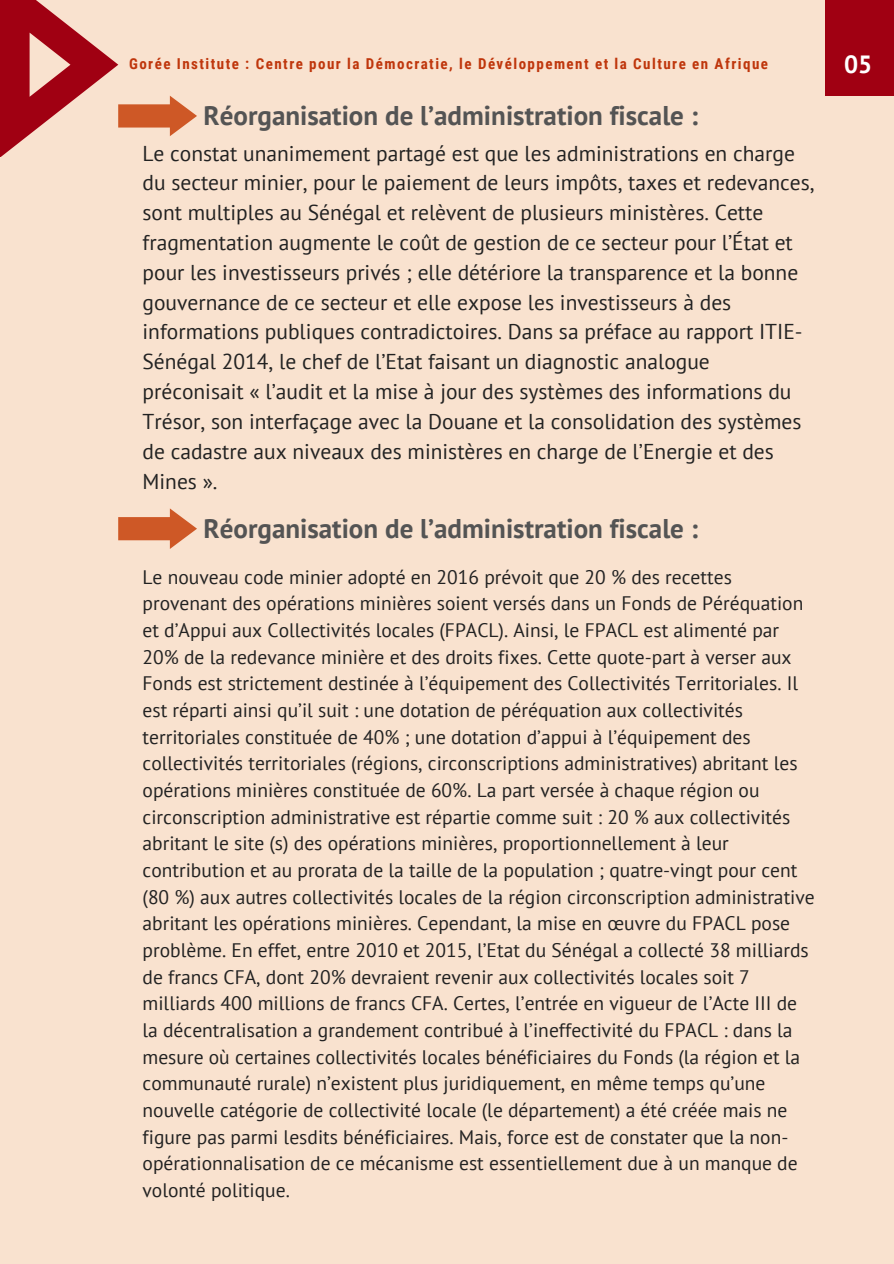
<style>
.page{position:relative;width:894px;height:1264px;background:#fff}
.page>*{position:absolute;margin:0;border:0;box-sizing:border-box;transform-origin:0 0}
.t1{font:700 27px "PT Sans";color:#545454}
.t2{font:700 24.9px "PT Sans";color:#fff}
.t3{font:21.45px/29.8px "PT Sans";color:#222}
.t4{font:19.5px/26.7px "PT Sans";color:#222}
.t5{font:700 15px "Roboto Condensed";letter-spacing:.095em;color:#bf360c}
</style>
<div class="page">
<div style="left:0;top:0;width:893px;height:1263px;background:#f9e2cf"></div>
<div style="left:825px;top:0;width:67px;height:96px;background:#a00012"></div>
<svg style="left:0;top:0;width:197px;height:157px"></svg>
<svg style="left:118px;top:508px;width:79px;height:41px"></svg>
<p class="t5" style="left:129px;top:55px;width:640px">Gorée Institute : Centre pour la Démocratie, le Dévéloppement et la Culture en Afrique</p>
<p class="t2" style="left:844px;top:48px;width:30px">05</p>
<h1 class="t1" style="left:203px;top:98px;width:496px">Réorganisation de l’administration fiscale :</h1>
<p class="t3" style="left:142px;top:138px;width:673px">Le constat unanimement partagé est que les administrations en charge du secteur minier, pour le paiement de leurs impôts, taxes et redevances, sont multiples au Sénégal et relèvent de plusieurs ministères. Cette fragmentation augmente le coût de gestion de ce secteur pour l’État et pour les investisseurs privés ; elle détériore la transparence et la bonne gouvernance de ce secteur et elle expose les investisseurs à des informations publiques contradictoires. Dans sa préface au rapport ITIE-Sénégal 2014, le chef de l’Etat faisant un diagnostic analogue préconisait « l’audit et la mise à jour des systèmes des informations du Trésor, son interfaçage avec la Douane et la consolidation des systèmes de cadastre aux niveaux des ministères en charge de l’Energie et des Mines ».</p>
<h1 class="t1" style="left:203px;top:510px;width:496px">Réorganisation de l’administration fiscale :</h1>
<p class="t4" style="left:142px;top:563px;width:673px">Le nouveau code minier adopté en 2016 prévoit que 20 % des recettes provenant des opérations minières soient versés dans un Fonds de Péréquation et d’Appui aux Collectivités locales (FPACL). Ainsi, le FPACL est alimenté par 20% de la redevance minière et des droits fixes. Cette quote-part à verser aux Fonds est strictement destinée à l’équipement des Collectivités Territoriales. Il est réparti ainsi qu’il suit : une dotation de péréquation aux collectivités territoriales constituée de 40% ; une dotation d’appui à l’équipement des collectivités territoriales (régions, circonscriptions administratives) abritant les opérations minières constituée de 60%. La part versée à chaque région ou circonscription administrative est répartie comme suit : 20 % aux collectivités abritant le site (s) des opérations minières, proportionnellement à leur contribution et au prorata de la taille de la population ; quatre-vingt pour cent (80 %) aux autres collectivités locales de la région circonscription administrative abritant les opérations minières. Cependant, la mise en œuvre du FPACL pose problème. En effet, entre 2010 et 2015, l’Etat du Sénégal a collecté 38 milliards de francs CFA, dont 20% devraient revenir aux collectivités locales soit 7 milliards 400 millions de francs CFA. Certes, l’entrée en vigueur de l’Acte III de la décentralisation a grandement contribué à l’ineffectivité du FPACL : dans la mesure où certaines collectivités locales bénéficiaires du Fonds (la région et la communauté rurale) n’existent plus juridiquement, en même temps qu’une nouvelle catégorie de collectivité locale (le département) a été créée mais ne figure pas parmi lesdits bénéficiaires. Mais, force est de constater que la non&shy;opérationnalisation de ce mécanisme est essentiellement due à un manque de volonté politique.</p>
</div>
